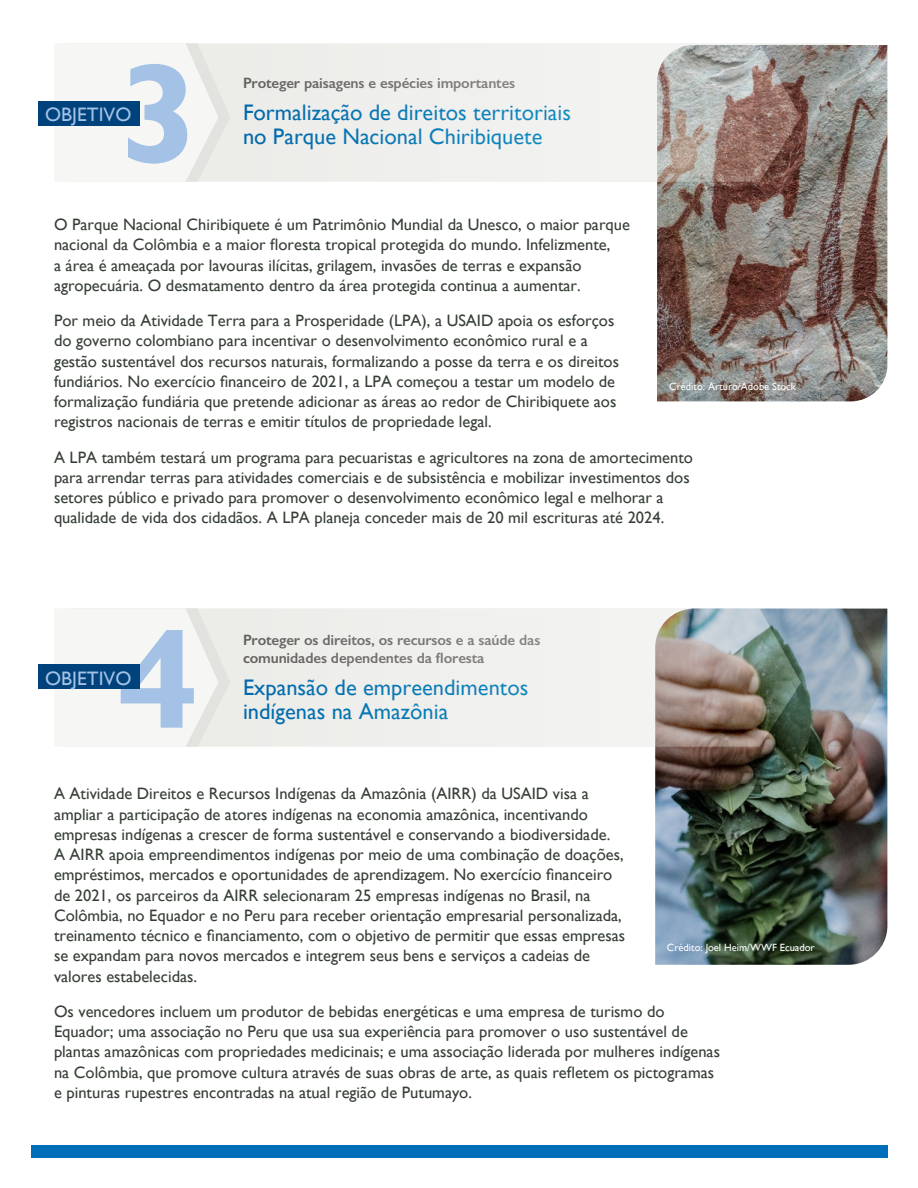
<style>
.page{position:relative;width:918px;height:1188px;background:#fff}
.page>*{position:absolute;margin:0;border:0;box-sizing:border-box;transform-origin:0 0}
.t1{font:700 142.5px "Gill Sans Nova";color:#a4c2e6}
.t2{font:22.5px/24px "Gill Sans";color:#006fb9}
.t3{font:19.5px "Gill Sans";color:#a4c2e6}
.t4{font:16.5px/20.2px "Gill Sans";color:#363f36}
.t5{font:600 15px/18px "Gill Sans";letter-spacing:-.01em;color:#686564}
.t6{font:10.5px "Gill Sans";color:#fff}
</style>
<div class="page">
<img style="left:657px;top:182px;width:230px;height:219px">
<svg style="left:801px;top:43px;width:86px;height:139px;background:#908c87"></svg>
<svg style="left:230px;top:43px;width:571px;height:139px;fill:#eeeeec"></svg>
<svg style="left:54px;top:43px;width:176px;height:139px"></svg>
<div style="left:31px;top:1145px;width:856px;height:12px;background:#006fb9"></div>
<div style="left:39px;top:101px;width:101px;height:24px;background:#00437c"></div>
<img style="left:655px;top:747px;width:232px;height:218px">
<img style="left:801px;top:608px;width:86px;height:139px">
<svg style="left:230px;top:608px;width:571px;height:139px;fill:#eeeeec"></svg>
<svg style="left:54px;top:608px;width:176px;height:139px"></svg>
<div style="left:39px;top:664px;width:101px;height:25px;background:#00437c"></div>
<h1 class="t1" style="left:118px;top:25px;width:82px">3</h1>
<p class="t3" style="left:45px;top:103px;width:88px">OBJETIVO</p>
<h2 class="t5" style="left:243px;top:74px;width:274px">Proteger paisagens e espécies importantes</h2>
<h3 class="t2" style="left:243px;top:101px;width:330px">Formalização de direitos territoriais no Parque Nacional Chiribiquete</h3>
<p class="t4" style="left:54px;top:214px;width:577px">O Parque Nacional Chiribiquete é um Patrimônio Mundial da Unesco, o maior parque nacional da Colômbia e a maior foresta tropical protegida do mundo. Infelizmente,<br>a área é ameaçada por lavouras ilícitas, grilagem, invasões de terras e expansão agropecuária. O desmatamento dentro da área protegida continua a aumentar.</p>
<p class="t4" style="left:54px;top:310px;width:567px">Por meio da Atividade Terra para a Prosperidade (LPA), a USAID apoia os esforços do governo colombiano para incentivar o desenvolvimento econômico rural e a gestão sustentável dos recursos naturais, formalizando a posse da terra e os direitos fundiários. No exercício financeiro de 2021, a LPA começou a testar um modelo de formalização fundiária que pretende adicionar as áreas ao redor de Chiribiquete aos registros nacionais de terras e emitir títulos de propriedade legal.</p>
<p class="t4" style="left:54px;top:447px;width:640px">A LPA também testará um programa para pecuaristas e agricultores na zona de amortecimento para arrendar terras para atividades comerciais e de subsistência e mobilizar investimentos dos setores público e privado para promover o desenvolvimento econômico legal e melhorar a qualidade de vida dos cidadãos. A LPA planeja conceder mais de 20 mil escrituras até 2024.</p>
<p class="t6" style="left:669px;top:380px;width:128px">Crédito: Arturo/Adobe Stock</p>
<h1 class="t1" style="left:118px;top:591px;width:82px">4</h1>
<p class="t3" style="left:45px;top:667px;width:88px">OBJETIVO</p>
<h2 class="t5" style="left:243px;top:631px;width:299px">Proteger os direitos, os recursos e a saúde das comunidades dependentes da floresta</h2>
<h3 class="t2" style="left:243px;top:675px;width:287px">Expansão de empreendimentos indígenas na Amazônia</h3>
<p class="t4" style="left:54px;top:784px;width:573px">A Atividade Direitos e Recursos Indígenas da Amazônia (AIRR) da USAID visa a ampliar a participação de atores indígenas na economia amazônica, incentivando empresas indígenas a crescer de forma sustentável e conservando a biodiversidade.<br>A AIRR apoia empreendimentos indígenas por meio de uma combinação de doações, empréstimos, mercados e oportunidades de aprendizagem. No exercício financeiro de 2021, os parceiros da AIRR selecionaram 25 empresas indígenas no Brasil, na Colômbia, no Equador e no Peru para receber orientação empresarial personalizada, treinamento técnico e financiamento, com o objetivo de permitir que essas empresas se expandam para novos mercados e integrem seus bens e serviços a cadeias de valores estabelecidas.</p>
<p class="t4" style="left:54px;top:1001px;width:668px">Os vencedores incluem um produtor de bebidas energéticas e uma empresa de turismo do Equador; uma associação no Peru que usa sua experiência para promover o uso sustentável de plantas amazônicas com propriedades medicinais; e uma associação liderada por mulheres indígenas na Colômbia, que promove cultura através de suas obras de arte, as quais refetem os pictogramas e pinturas rupestres encontradas na atual região de Putumayo.</p>
<p class="t6" style="left:667px;top:941px;width:149px">Crédito: Joel Heim/WWF Ecuador</p>
</div>
